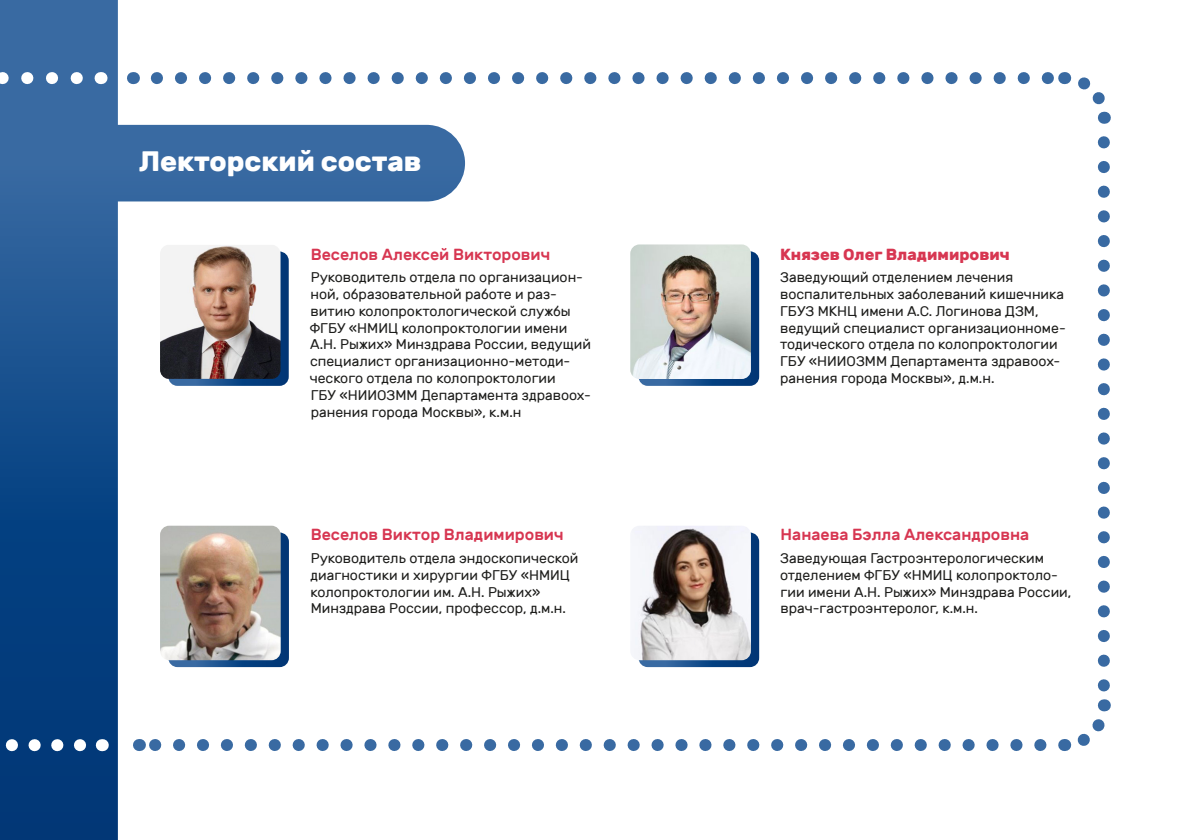
<style>
.page{position:relative;width:1191px;height:840px;background:#fff}
.page>*{position:absolute;margin:0;border:0;box-sizing:border-box;transform-origin:0 0}
.Стиль_абзаца_2{font:700 28px "Rubik";color:#fff}
.Стиль_абзаца_2-2{font:500 16px "Rubik";color:#d73651}
.t1{font:700 16px "Rubik";color:#d73651}
.t2{font:14px/16.8px "Rubik";color:#1d1d1b}
</style>
<div class="page">
<svg style="left:0;top:0;width:465px;height:839px"></svg>
<svg style="left:157px;top:72px;width:895px;height:12px"></svg>
<svg style="left:1097px;top:142px;width:12px;height:550px"></svg>
<svg style="left:151px;top:738px;width:889px;height:12px"></svg>
<svg style="left:133px;top:72px;width:1px;height:12px"></svg>
<svg style="left:1064px;top:72px;width:47px;height:52px"></svg>
<svg style="left:1059px;top:699px;width:52px;height:52px"></svg>
<svg style="left:139px;top:738px;width:1px;height:12px"></svg>
<svg style="left:0;top:72px;width:88px;height:12px"></svg>
<svg style="left:101px;top:72px;width:1px;height:12px"></svg>
<svg style="left:12px;top:738px;width:79px;height:12px"></svg>
<svg style="left:0;top:738px;width:1px;height:12px"></svg>
<svg style="left:102px;top:738px;width:1px;height:12px"></svg>
<svg style="left:168px;top:251px;width:121px;height:134px;background:#1e4c83"></svg>
<img style="left:160px;top:245px;width:120px;height:133px">
<svg style="left:639px;top:251px;width:120px;height:134px;background:#114581"></svg>
<svg style="left:638px;top:532px;width:121px;height:134px;background:#205088"></svg>
<svg style="left:168px;top:532px;width:121px;height:134px;background:#1e4e86"></svg>
<img style="left:630px;top:244px;width:121px;height:135px">
<img style="left:632px;top:526px;width:119px;height:133px">
<img style="left:160px;top:525px;width:121px;height:134px">
<p class="Стиль_абзаца_2" style="left:139px;top:145px;width:284px">Лекторский состав</p>
<p class="Стиль_абзаца_2-2" style="left:311px;top:245px;width:241px">Веселов Алексей Викторович</p>
<p class="t2" style="left:310px;top:269px;width:283px">Руководитель отдела по организацион&shy;ной, образовательной работе и раз&shy;витию колопроктологической службы ФГБУ «НМИЦ колопроктологии имени А.Н. Рыжих» Минздрава России, ведущий специалист организационно-методи&shy;ческого отдела по колопроктологии<br>ГБУ «НИИОЗММ Департамента здравоох&shy;ранения города Москвы», к.м.н</p>
<p class="Стиль_абзаца_2-2" style="left:311px;top:525px;width:254px">Веселов Виктор Владимирович</p>
<p class="t2" style="left:310px;top:549px;width:269px">Руководитель отдела эндоскопической диагностики и хирургии ФГБУ «НМИЦ колопроктологии им. А.Н. Рыжих»</p>
<p class="t2" style="left:311px;top:600px;width:257px">Минздрава России, профессор, д.м.н.</p>
<p class="t1" style="left:780px;top:244px;width:231px">Князев Олег Владимирович</p>
<p class="t2" style="left:780px;top:269px;width:235px">Заведующий отделением лечения</p>
<p class="t2" style="left:780px;top:286px;width:287px">воспалительных заболеваний кишечника ГБУЗ МКНЦ имени А.С. Логинова ДЗМ, ведущий специалист организационноме&shy;тодического отдела по колопроктологии ГБУ «НИИОЗММ Департамента здравоох&shy;ранения города Москвы», д.м.н.</p>
<p class="Стиль_абзаца_2-2" style="left:780px;top:525px;width:250px">Нанаева Бэлла Александровна</p>
<p class="t2" style="left:780px;top:549px;width:293px">Заведующая Гастроэнтерологическим отделением ФГБУ «НМИЦ колопроктоло&shy;гии имени А.Н. Рыжих» Минздрава России, врач-гастроэнтеролог, к.м.н.</p>
</div>
